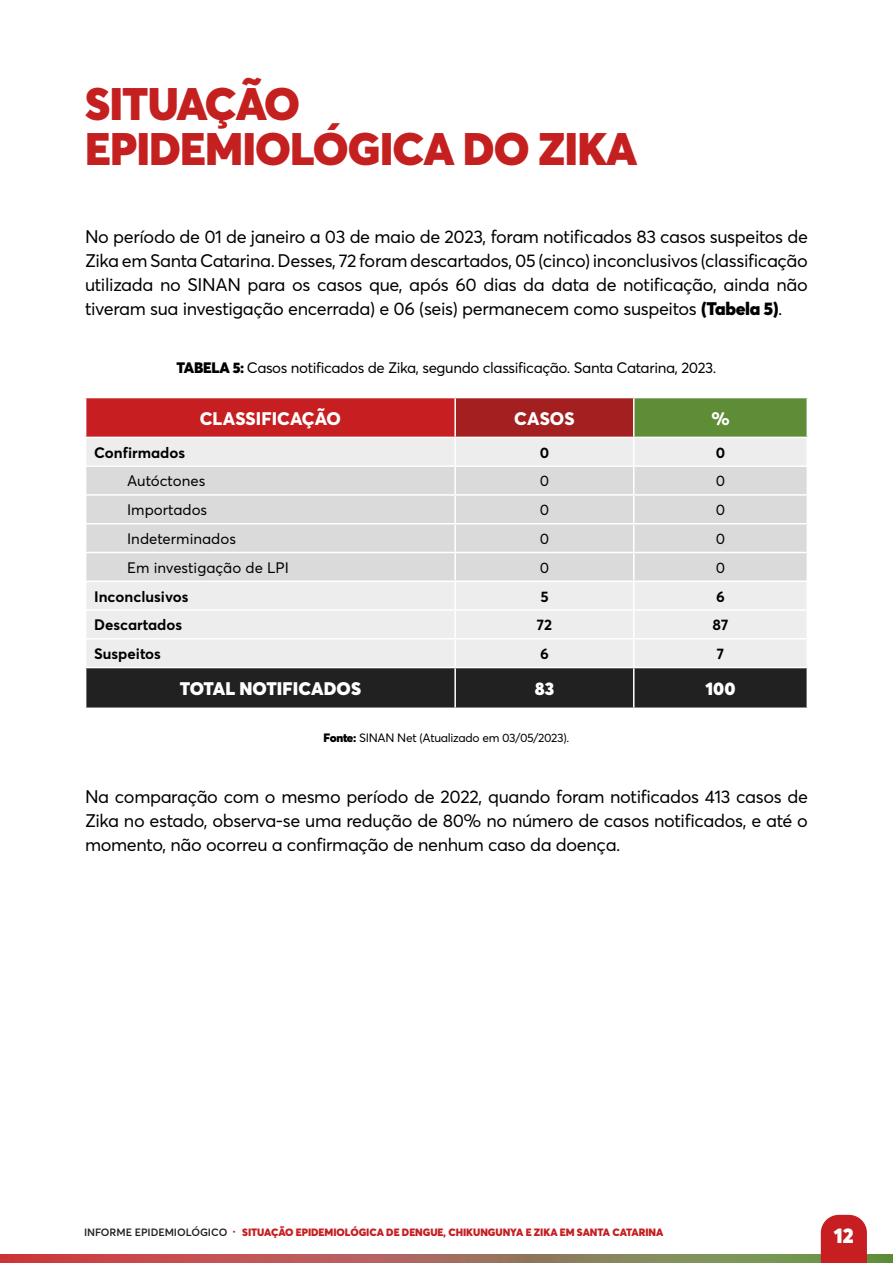
<style>
.page{position:relative;width:893px;height:1263px;background:#fff}
.page>*{position:absolute;margin:0;border:0;box-sizing:border-box;transform-origin:0 0}
.t1{font:900 45px/45px "Averta";letter-spacing:-.02em;color:#c52020}
.t2{font:900 21px "Averta";color:#fff}
.t3{font:18px/24px "Averta";letter-spacing:-.02em;color:#000;text-align:justify}
.t4{font:900 18px "Averta";letter-spacing:.005em;color:#fff}
.t5{font:800 18px "Averta";letter-spacing:.005em;color:#fff}
.t6{font:15px "Averta";letter-spacing:-.025em;color:#000}
.t7{font:700 15px "Averta";color:#000}
.t8{font:15px "Averta";color:#000}
.t9{font:12px "Averta";letter-spacing:-.025em;color:#000}
.t10{font:900 10.5px "Averta";letter-spacing:-.005em;color:#c61e21}
.s1{font-weight:900}
.s2{font-weight:600;color:#202020}
</style>
<div class="page">
<svg style="left:0;top:1254px;width:385px;height:9px;background:#c44e50"></svg>
<svg style="left:385px;top:1254px;width:508px;height:9px;background:#89835a"></svg>
<svg style="left:821px;top:1215px;width:46px;height:48px;background:#c92b2e"></svg>
<div style="left:86px;top:398px;width:369px;height:39px;background:#c61e21"></div>
<div style="left:455px;top:398px;width:179px;height:39px;background:#a31f20"></div>
<div style="left:634px;top:398px;width:173px;height:39px;background:#5f8c37"></div>
<hr style="left:454px;top:398px;width:2px;height:39px;background:#fff">
<hr style="left:633px;top:398px;width:1px;height:39px;background:#fff">
<svg style="left:86px;top:438px;width:721px;height:269px;background:#c8c8c8"></svg>
<hr style="left:85px;top:667px;width:370px;height:1px;background:#fff">
<hr style="left:455px;top:667px;width:179px;height:1px;background:#fff">
<hr style="left:454px;top:668px;width:2px;height:39px;background:#fff">
<hr style="left:634px;top:667px;width:174px;height:1px;background:#fff">
<hr style="left:633px;top:668px;width:1px;height:39px;background:#fff">
<h1 class="t1" style="left:85px;top:81px;width:554px">SITUAÇÃO<br>EPIDEMIOLÓGICA DO ZIKA</h1>
<p class="t3" style="left:85px;top:225px;width:724px">No período de 01 de janeiro a 03 de maio de 2023, foram notificados 83 casos suspeitos de Zika em Santa Catarina. Desses, 72 foram descartados, 05 (cinco) inconclusivos (classificação utilizada no SINAN para os casos que, após 60 dias da data de notificação, ainda não tiveram sua investigação encerrada) e 06 (seis) permanecem como suspeitos <span class="s1">(Tabela 5)</span>.</p>
<p class="t6" style="left:177px;top:358px;width:541px"><span class="s1">TABELA 5:</span> Casos notificados de Zika, segundo classificação. Santa Catarina, 2023.</p>
<p class="t5" style="left:200px;top:407px;width:143px">CLASSIFICAÇÃO</p>
<p class="t5" style="left:514px;top:407px;width:62px">CASOS</p>
<p class="t5" style="left:711px;top:407px;width:20px">%</p>
<p class="t7" style="left:94px;top:443px;width:93px">Confirmados</p>
<p class="t7" style="left:540px;top:443px;width:11px">0</p>
<p class="t7" style="left:716px;top:443px;width:11px">0</p>
<p class="t8" style="left:127px;top:472px;width:80px">Autóctones</p>
<p class="t6" style="left:540px;top:472px;width:11px">0</p>
<p class="t6" style="left:716px;top:472px;width:11px">0</p>
<p class="t8" style="left:127px;top:500px;width:82px">Importados</p>
<p class="t6" style="left:540px;top:500px;width:11px">0</p>
<p class="t6" style="left:716px;top:500px;width:11px">0</p>
<p class="t8" style="left:127px;top:529px;width:110px">Indeterminados</p>
<p class="t6" style="left:540px;top:529px;width:11px">0</p>
<p class="t6" style="left:716px;top:529px;width:11px">0</p>
<p class="t8" style="left:127px;top:558px;width:163px">Em investigação de LPI</p>
<p class="t6" style="left:540px;top:558px;width:11px">0</p>
<p class="t6" style="left:716px;top:558px;width:11px">0</p>
<p class="t7" style="left:94px;top:587px;width:96px">Inconclusivos</p>
<p class="t7" style="left:540px;top:587px;width:10px">5</p>
<p class="t7" style="left:716px;top:587px;width:10px">6</p>
<p class="t7" style="left:94px;top:615px;width:90px">Descartados</p>
<p class="t7" style="left:537px;top:615px;width:17px">72</p>
<p class="t7" style="left:713px;top:615px;width:17px">87</p>
<p class="t7" style="left:94px;top:644px;width:68px">Suspeitos</p>
<p class="t7" style="left:540px;top:644px;width:10px">6</p>
<p class="t7" style="left:717px;top:644px;width:9px">7</p>
<p class="t4" style="left:180px;top:677px;width:183px">TOTAL NOTIFICADOS</p>
<p class="t4" style="left:535px;top:677px;width:21px">83</p>
<p class="t4" style="left:706px;top:677px;width:31px">100</p>
<p class="t9" style="left:324px;top:730px;width:247px"><span class="s1">Fonte:</span> SINAN Net (Atualizado em 03/05/2023).</p>
<p class="t3" style="left:85px;top:784px;width:724px">Na comparação com o mesmo período de 2022, quando foram notificados 413 casos de Zika no estado, observa-se uma redução de 80% no número de casos notificados, e até o momento, não ocorreu a confirmação de nenhum caso da doença.</p>
<p class="t10" style="left:84px;top:1225px;width:581px"><span class="s2">INFORME EPIDEMIOLÓGICO</span> · SITUAÇÃO EPIDEMIOLÓGICA DE DENGUE, CHIKUNGUNYA E ZIKA EM SANTA CATARINA</p>
<p class="t2" style="left:834px;top:1222px;width:21px">12</p>
</div>
